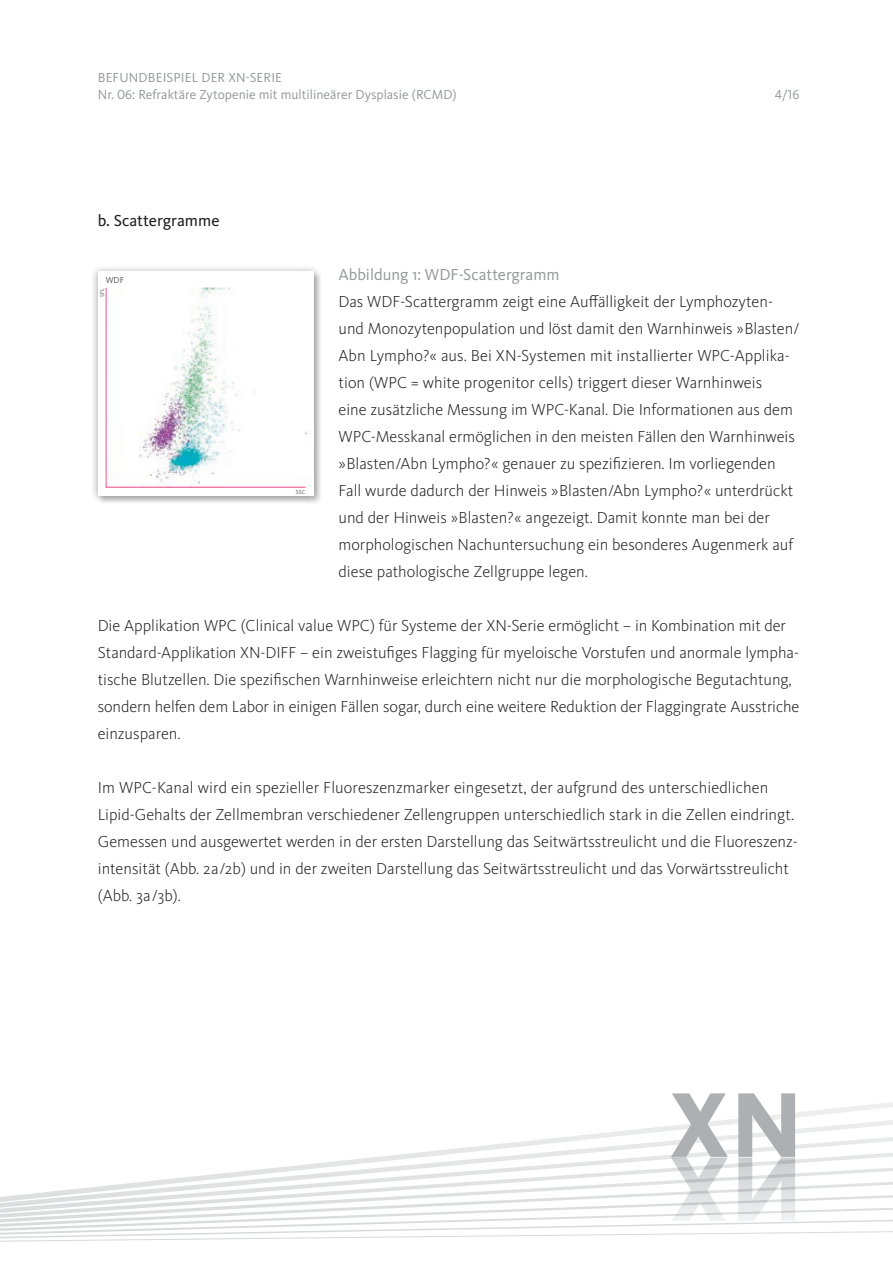
<style>
.page{position:relative;width:893px;height:1263px;background:#fff}
.page>*{position:absolute;margin:0;border:0;box-sizing:border-box;transform-origin:0 0}
._2-Copy{font:300 16.5px/27px "Kievit Pro";color:#231f20}
._2-Subhead-Copy_3rd{font:16.5px "Kievit Pro";color:#939598}
._2-Subhead-Copy_2nd{font:16.5px "Kievit Pro";color:#231f20}
.t1{font:13.5px/16.5px "Kievit Pro";color:#939598}
.t2{font:9px "Kievit Pro";color:#57585a}
.t3{font:6px "Kievit Pro";color:#57585a}
</style>
<div class="page">
<svg style="left:0;top:1094px;width:893px;height:148px"></svg>
<svg style="left:671px;top:1093px;width:124px;height:128px"></svg>
<div style="left:90px;top:264px;width:231px;height:240px;background:#231f20;opacity:.4"></div>
<div style="left:98px;top:271px;width:216px;height:225px;background:#fff"></div>
<img style="left:107px;top:288px;width:205px;height:199px">
<hr style="left:106px;top:288px;width:1px;height:199px;background:#f05893">
<hr style="left:106px;top:487px;width:199px;height:1px;background:#f05893">
<p class="t1" style="left:98px;top:70px;width:360px">BEFUNDBEISPIEL DER XN-SERIE<br>Nr. 06: Refraktäre Zytopenie mit multilineärer Dysplasie (RCMD)</p>
<p class="_2-Subhead-Copy_2nd" style="left:98px;top:211px;width:123px">b. Scattergramme</p>
<p class="t1" style="left:775px;top:86px;width:26px">4/16</p>
<p class="_2-Subhead-Copy_3rd" style="left:338px;top:265px;width:223px">Abbildung 1: WDF-Scattergramm</p>
<p class="_2-Copy" style="left:338px;top:288px;width:462px">Das WDF-Scattergramm zeigt eine Auffälligkeit der Lymphozyten&shy;und Monozytenpopulation und löst damit den Warnhinweis »Blasten/ Abn Lympho?« aus. Bei XN-Systemen mit installierter WPC-Applika&shy;tion (WPC = white progenitor cells) triggert dieser Warnhinweis<br>eine zusätzliche Messung im WPC-Kanal. Die Informationen aus dem WPC-Messkanal ermöglichen in den meisten Fällen den Warnhinweis »Blasten/Abn Lympho?« genauer zu spezifizieren. Im vorliegenden Fall wurde dadurch der Hinweis »Blasten/Abn Lympho?« unterdrückt und der Hinweis »Blasten?« angezeigt. Damit konnte man bei der morphologischen Nachuntersuchung ein besonderes Augenmerk auf diese pathologische Zellgruppe legen.</p>
<p class="_2-Copy" style="left:98px;top:612px;width:703px">Die Applikation WPC (Clinical value WPC) für Systeme der XN-Serie ermöglicht – in Kombination mit der Standard-Applikation XN-DIFF – ein zweistufiges Flagging für myeloische Vorstufen und anormale lympha&shy;tische Blutzellen. Die spezifischen Warnhinweise erleichtern nicht nur die morphologische Begutachtung, sondern helfen dem Labor in einigen Fällen sogar, durch eine weitere Reduktion der Flaggingrate Ausstriche einzusparen.</p>
<p class="_2-Copy" style="left:98px;top:774px;width:700px">Im WPC-Kanal wird ein spezieller Fluoreszenzmarker eingesetzt, der aufgrund des unterschiedlichen Lipid-Gehalts der Zellmembran verschiedener Zellengruppen unterschiedlich stark in die Zellen eindringt.<br>Gemessen und ausgewertet werden in der ersten Darstellung das Seitwärtsstreulicht und die Fluoreszenz&shy;intensität (Abb. 2a/2b) und in der zweiten Darstellung das Seitwärtsstreulicht und das Vorwärtsstreulicht (Abb. 3a/3b).</p>
<p class="t2" style="left:106px;top:274px;width:20px">WDF</p>
<p class="t3" style="left:99px;top:297px;width:10px;rotate:-90deg">SFL</p>
<p class="t3" style="left:296px;top:488px;width:11px">SSC</p>
</div>
